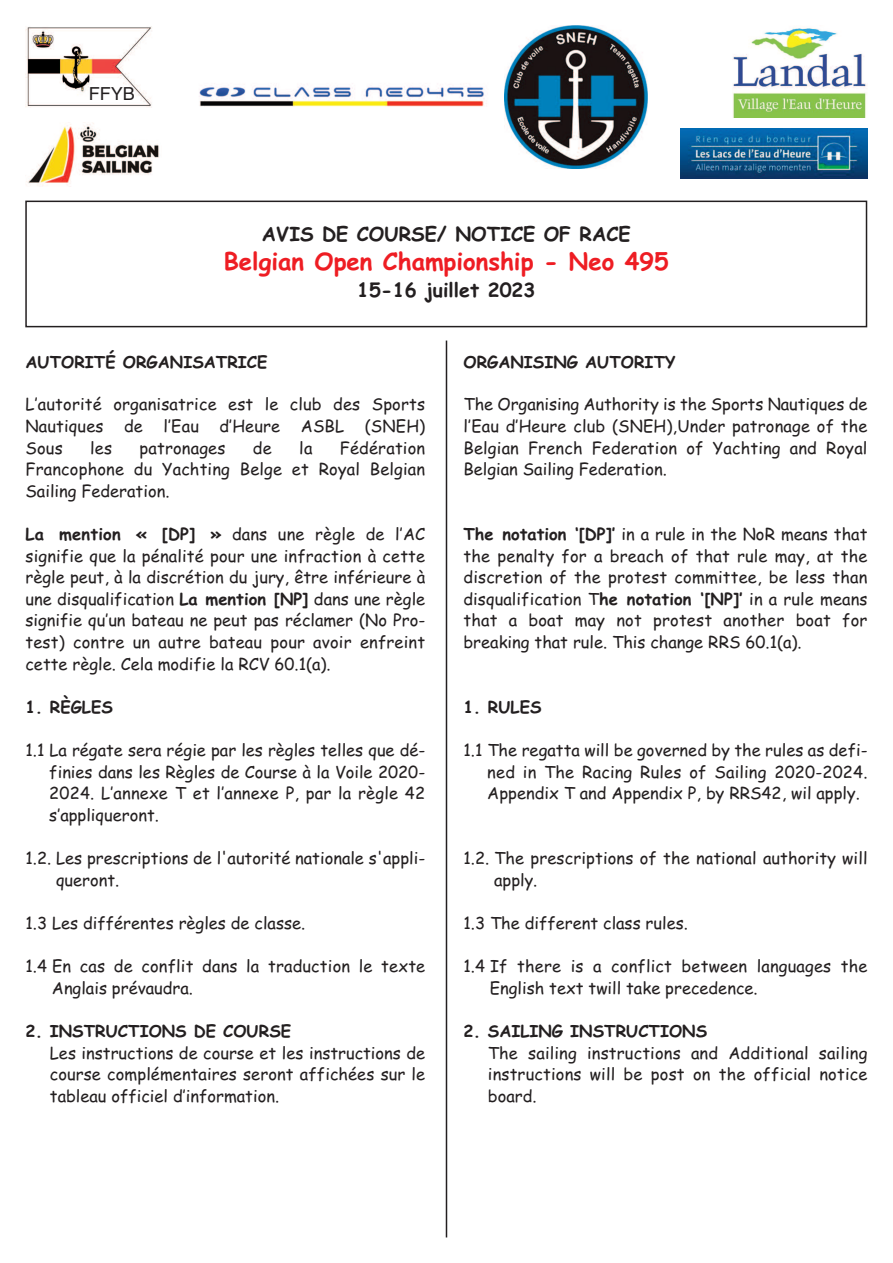
<style>
.page{position:relative;width:893px;height:1263px;background:#fff}
.page>*{position:absolute;margin:0;border:0;box-sizing:border-box;transform-origin:0 0}
.t1{font:700 24px "Comic Sans MS";color:#ee1d23}
.t2{font:700 19.5px "Comic Sans MS";color:#231f20}
.t3{font:18px "Helvetica";color:#231f20}
.t4{font:16.5px/21.6px "Comic Sans MS";letter-spacing:.005em;color:#231f20;text-align:justify}
.t5{font:700 16.5px "Comic Sans MS";color:#231f20}
.s1{font-weight:700}
</style>
<div class="page">
<hr style="left:446px;top:341px;width:1px;height:896px;background:#231f20">
<div style="left:25px;top:201px;width:842px;height:126px;border:2px solid #231f20"></div>
<img style="left:681px;top:128px;width:186px;height:50px">
<img style="left:504px;top:26px;width:144px;height:143px">
<img style="left:25px;top:26px;width:127px;height:81px">
<img style="left:26px;top:123px;width:133px;height:63px">
<img style="left:732px;top:28px;width:135px;height:89px">
<img style="left:199px;top:85px;width:288px;height:22px">
<p class="t3" style="left:89px;top:83px;width:48px">FFYB</p>
<p class="t2" style="left:262px;top:223px;width:370px">AVIS DE COURSE/ NOTICE OF RACE</p>
<h1 class="t1" style="left:224px;top:247px;width:447px">Belgian Open Championship - Neo 495</h1>
<p class="t2" style="left:357px;top:279px;width:180px">15-16 juillet 2023</p>
<p class="t5" style="left:26px;top:352px;width:243px">AUTORITÉ ORGANISATRICE</p>
<p class="t4" style="left:26px;top:394px;width:401px">L’autorité organisatrice est le club des Sports Nautiques de l’Eau d’Heure ASBL (SNEH)<br>Sous</p>
<p class="t4" style="left:26px;top:437px;width:401px;text-indent:314px">Fédération Francophone du Yachting Belge et Royal Belgian Sailing Federation.</p>
<p class="t4" style="left:26px;top:524px;width:401px"><span class="s1">La mention « [DP] »</span> dans une règle de l’AC signifie que la pénalité pour une infraction à cette règle peut, à la discrétion du jury, être inférieure à une disqualification <span class="s1">La mention [NP]</span> dans une règle signifie qu’un bateau ne peut pas réclamer (No Pro&shy;test) contre un autre bateau pour avoir enfreint cette règle. Cela modifie la RCV 60.1(a).</p>
<p class="t5" style="left:26px;top:697px;width:89px">1. RÈGLES</p>
<p class="t4" style="left:49px;top:740px;width:377px;text-indent:-24px">1.1 La régate sera régie par les règles telles que dé&shy;finies dans les Règles de Course à la Voile 2020- 2024. L’annexe T et l’annexe P, par la règle 42 s’appliqueront.</p>
<p class="t4" style="left:56px;top:848px;width:371px;text-indent:-31px">1.2. Les prescriptions de l'autorité nationale s'appli&shy;queront.</p>
<p class="t4" style="left:26px;top:912px;width:281px">1.3 Les différentes règles de classe.</p>
<p class="t4" style="left:52px;top:956px;width:375px;text-indent:-26px">1.4 En cas de conflit dans la traduction le texte<br>Anglais prévaudra.</p>
<p class="t5" style="left:26px;top:1021px;width:267px">2. INSTRUCTIONS DE COURSE</p>
<p class="t4" style="left:50px;top:1042px;width:377px">Les instructions de course et les instructions de course complémentaires seront affichées sur le tableau officiel d’information.</p>
<p class="t4" style="left:90px;top:437px;width:23px">les</p>
<p class="t4" style="left:140px;top:437px;width:88px">patronages</p>
<p class="t4" style="left:253px;top:437px;width:20px">de</p>
<p class="t4" style="left:299px;top:437px;width:15px">la</p>
<p class="t5" style="left:463px;top:352px;width:214px">ORGANISING AUTORITY</p>
<p class="t4" style="left:463px;top:394px;width:405px">The Organising Authority is the Sports Nautiques de l’Eau d’Heure club (SNEH),Under patronage of the Belgian French Federation of Yachting and Royal Belgian Sailing Federation.</p>
<p class="t4" style="left:463px;top:524px;width:405px"><span class="s1">The notation ‘[DP]’</span> in a rule in the NoR means that the penalty for a breach of that rule may, at the discretion of the protest committee, be less than disqualification T<span class="s1">he notation ‘[NP]’</span> in a rule means that a boat may not protest another boat for breaking that rule. This change RRS 60.1(a).</p>
<p class="t5" style="left:463px;top:697px;width:79px">1. RULES</p>
<p class="t4" style="left:487px;top:740px;width:382px;text-indent:-24px">1.1 The regatta will be governed by the rules as defi&shy;ned in The Racing Rules of Sailing 2020-2024.<br>Appendix T and Appendix P, by RRS42, wil apply.</p>
<p class="t4" style="left:494px;top:848px;width:375px;text-indent:-31px">1.2. The prescriptions of the national authority will apply.</p>
<p class="t4" style="left:463px;top:912px;width:226px">1.3 The different class rules.</p>
<p class="t4" style="left:490px;top:956px;width:379px;text-indent:-26px">1.4 If there is a conflict between languages the<br>English text twill take precedence.</p>
<p class="t5" style="left:463px;top:1021px;width:245px">2. SAILING INSTRUCTIONS</p>
<p class="t4" style="left:488px;top:1042px;width:381px">The sailing instructions and Additional sailing instructions will be post on the official notice board.</p>
</div>
